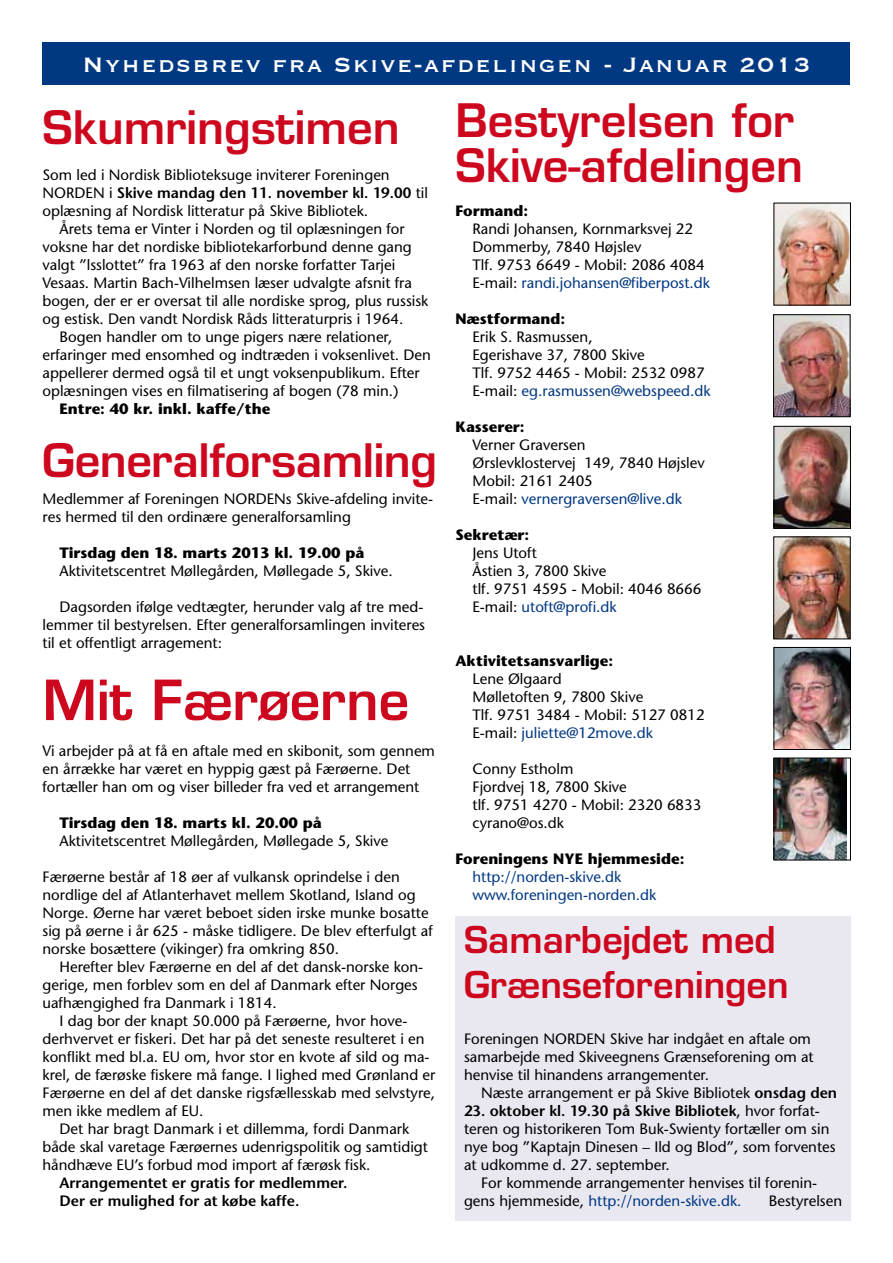
<style>
.page{position:relative;width:893px;height:1263px;background:#fff}
.page>*{position:absolute;margin:0;border:0;box-sizing:border-box;transform-origin:0 0}
.t1{font:600 54px "Eurostile";color:#cd071e}
.t2{font:600 45px/45px "Eurostile";color:#cd071e}
.t3{font:600 36px/45px "Eurostile";color:#cd071e}
.t4{font:27px "Copperplate";letter-spacing:.06em;color:#fff}
.t5{font:15px/18px "Stone Sans";color:#000}
.t6{font:700 15px "Stone Sans";color:#000}
.t7{font:600 15px/18px "Stone Sans";color:#000}
.t8{font:15px/18px "Stone Sans";color:#003882}
.s1{font-weight:400}
.s2{color:#003882}
.s3{font-weight:600}
</style>
<div class="page">
<div style="left:455px;top:916px;width:396px;height:304px;background:#e9e8f1"></div>
<div style="left:43px;top:43px;width:807px;height:42px;background:#003882"></div>
<img style="left:776px;top:205px;width:73px;height:98px">
<img style="left:775px;top:316px;width:73px;height:99px">
<div style="left:773px;top:314px;width:77px;height:103px;border:1px solid #000"></div>
<img style="left:776px;top:428px;width:73px;height:98px">
<div style="left:774px;top:426px;width:77px;height:102px;border:1px solid #000"></div>
<img style="left:775px;top:539px;width:73px;height:98px">
<div style="left:773px;top:537px;width:77px;height:102px;border:1px solid #000"></div>
<img style="left:776px;top:649px;width:73px;height:99px">
<div style="left:774px;top:647px;width:77px;height:103px;border:1px solid #000"></div>
<img style="left:776px;top:760px;width:70px;height:98px">
<div style="left:774px;top:758px;width:77px;height:102px;border:1px solid #000"></div>
<h3 class="t4" style="left:83px;top:47px;width:729px">Nyhedsbrev fra Skive-afdelingen - Januar 2013</h3>
<h2 class="t2" style="left:43px;top:105px;width:359px">Skumringstimen</h2>
<p class="t5" style="left:43px;top:166px;width:349px">Som led i Nordisk Biblioteksuge inviterer Foreningen</p>
<p class="t7" style="left:43px;top:184px;width:387px"><span class="s1">NORDEN i</span> Skive mandag den 11. november kl. 19.00 <span class="s1">til</span></p>
<p class="t5" style="left:43px;top:202px;width:327px">oplæsning af Nordisk litteratur på Skive Bibliotek.</p>
<p class="t5" style="left:60px;top:220px;width:347px">Årets tema er Vinter i Norden og til oplæsningen for</p>
<p class="t5" style="left:43px;top:238px;width:371px">voksne har det nordiske bibliotekarforbund denne gang</p>
<p class="t5" style="left:43px;top:256px;width:354px">valgt ”lsslottet” fra 1963 af den norske forfatter Tarjei</p>
<p class="t5" style="left:43px;top:274px;width:371px">Vesaas. Martin Bach-Vilhelmsen læser udvalgte afsnit fra</p>
<p class="t5" style="left:43px;top:292px;width:387px">bogen, der er er oversat til alle nordiske sprog, plus russisk</p>
<p class="t5" style="left:43px;top:310px;width:362px">og estisk. Den vandt Nordisk Råds litteraturpris i 1964.</p>
<p class="t5" style="left:60px;top:328px;width:334px">Bogen handler om to unge pigers nære relationer,</p>
<p class="t5" style="left:43px;top:346px;width:390px">erfaringer med ensomhed og indtræden i voksenlivet. Den</p>
<p class="t5" style="left:43px;top:364px;width:379px">appellerer dermed også til et ungt voksenpublikum. Efter</p>
<p class="t5" style="left:43px;top:382px;width:357px">oplæsningen vises en filmatisering af bogen (78 min.)</p>
<p class="t6" style="left:60px;top:400px;width:212px">Entre: 40 kr. inkl. kaffe/the</p>
<h2 class="t2" style="left:43px;top:438px;width:396px">Generalforsamling</h2>
<p class="t5" style="left:43px;top:490px;width:392px">Medlemmer af Foreningen NORDENs Skive-afdeling invite&shy;res hermed til den ordinære generalforsamling</p>
<p class="t6" style="left:60px;top:544px;width:306px">Tirsdag den 18. marts 2013 kl. 19.00 på</p>
<p class="t5" style="left:60px;top:562px;width:335px">Aktivitetscentret Møllegården, Møllegade 5, Skive.</p>
<p class="t5" style="left:43px;top:598px;width:384px;text-align:justify;text-indent:17px">Dagsorden ifølge vedtægter, herunder valg af tre med&shy;lemmer til bestyrelsen. Efter generalforsamlingen inviteres til et offentligt arragement:</p>
<h1 class="t1" style="left:43px;top:666px;width:368px">Mit Færøerne</h1>
<p class="t5" style="left:43px;top:742px;width:394px">Vi arbejder på at få en aftale med en skibonit, som gennem en årrække har været en hyppig gæst på Færøerne. Det fortæller han om og viser billeder fra ved et arrangement</p>
<p class="t6" style="left:60px;top:814px;width:264px">Tirsdag den 18. marts kl. 20.00 på</p>
<p class="t5" style="left:60px;top:832px;width:330px">Aktivitetscentret Møllegården, Møllegade 5, Skive</p>
<p class="t5" style="left:43px;top:868px;width:392px">Færøerne består af 18 øer af vulkansk oprindelse i den nordlige del af Atlanterhavet mellem Skotland, Island og Norge. Øerne har været beboet siden irske munke bosatte sig på øerne i år 625 - måske tidligere. De blev efterfulgt af norske bosættere (vikinger) fra omkring 850.</p>
<p class="t5" style="left:43px;top:958px;width:382px;text-indent:17px">Herefter blev Færøerne en del af det dansk-norske kon&shy;gerige, men forblev som en del af Danmark efter Norges uafhængighed fra Danmark i 1814.</p>
<p class="t5" style="left:60px;top:1012px;width:349px">I dag bor der knapt 50.000 på Færøerne, hvor hove-</p>
<p class="t5" style="left:43px;top:1030px;width:384px">derhvervet er fiskeri. Det har på det seneste resulteret i en</p>
<p class="t5" style="left:43px;top:1048px;width:389px">konflikt med bl.a. EU om, hvor stor en kvote af sild og ma-</p>
<p class="t5" style="left:43px;top:1066px;width:394px">krel, de færøske fiskere må fange. I lighed med Grønland er</p>
<p class="t5" style="left:43px;top:1084px;width:394px">Færøerne en del af det danske rigsfællesskab med selvstyre,</p>
<p class="t5" style="left:43px;top:1102px;width:163px">men ikke medlem af EU.</p>
<p class="t5" style="left:60px;top:1120px;width:351px">Det har bragt Danmark i et dillemma, fordi Danmark</p>
<p class="t5" style="left:43px;top:1138px;width:387px">både skal varetage Færøernes udenrigspolitik og samtidigt</p>
<p class="t5" style="left:43px;top:1156px;width:330px">håndhæve EU’s forbud mod import af færøsk fisk.</p>
<p class="t7" style="left:60px;top:1174px;width:289px">Arrangementet er gratis for medlemmer.<br>Der er mulighed for at købe kaffe.</p>
<h2 class="t2" style="left:455px;top:97px;width:349px">Bestyrelsen for<br>Skive-afdelingen</h2>
<p class="t6" style="left:455px;top:202px;width:74px">Formand:</p>
<p class="t5" style="left:472px;top:220px;width:239px">Randi Johansen, Kornmarksvej 22<br>Dommerby, 7840 Højslev<br>Tlf. 9753 6649 - Mobil: 2086 4084<br>E-mail: <span class="s2">randi.johansen@fiberpost.dk</span></p>
<p class="t6" style="left:455px;top:310px;width:111px">Næstformand:</p>
<p class="t5" style="left:472px;top:328px;width:239px">Erik S. Rasmussen,<br>Egerishave 37, 7800 Skive<br>Tlf. 9752 4465 - Mobil: 2532 0987<br>E-mail: <span class="s2">eg.rasmussen@webspeed.dk</span></p>
<p class="t6" style="left:455px;top:418px;width:71px">Kasserer:</p>
<p class="t5" style="left:472px;top:436px;width:234px">Verner Graversen<br>Ørslevklostervej 149, 7840 Højslev<br>Mobil: 2161 2405<br>E-mail: <span class="s2">vernergraversen@live.dk</span></p>
<p class="t6" style="left:455px;top:526px;width:75px">Sekretær:</p>
<p class="t5" style="left:472px;top:544px;width:230px">Jens Utoft<br>Åstien 3, 7800 Skive<br>tlf. 9751 4595 - Mobil: 4046 8666<br>E-mail: <span class="s2">utoft@profi.dk</span></p>
<p class="t6" style="left:455px;top:652px;width:159px">Aktivitetsansvarlige:</p>
<p class="t5" style="left:472px;top:670px;width:234px">Lene Ølgaard<br>Mølletoften 9, 7800 Skive<br>Tlf. 9751 3484 - Mobil: 5127 0812<br>E-mail: <span class="s2">juliette@12move.dk</span></p>
<p class="t5" style="left:472px;top:760px;width:230px">Conny Estholm<br>Fjordvej 18, 7800 Skive<br>tlf. 9751 4270 - Mobil: 2320 6833 cyrano@os.dk</p>
<p class="t6" style="left:455px;top:850px;width:230px">Foreningens NYE hjemmeside:</p>
<p class="t8" style="left:472px;top:868px;width:185px">http://norden-skive.dk www.foreningen-norden.dk</p>
<h3 class="t3" style="left:464px;top:917px;width:326px">Samarbejdet med<br>Grænseforeningen</h3>
<p class="t5" style="left:464px;top:1030px;width:351px">Foreningen NORDEN Skive har indgået en aftale om samarbejde med Skiveegnens Grænseforening om at henvise til hinandens arrangementer.</p>
<p class="t5" style="left:481px;top:1084px;width:358px">Næste arrangement er på Skive Bibliotek <span class="s3">onsdag den</span></p>
<p class="t5" style="left:464px;top:1102px;width:373px"><span class="s3">23. oktober kl. 19.30 på Skive Bibliotek</span>, hvor forfat&shy;teren og historikeren Tom Buk-Swienty fortæller om sin nye bog ”Kaptajn Dinesen – Ild og Blod”, som forventes at udkomme d. 27. september.</p>
<p class="t5" style="left:464px;top:1174px;width:355px;text-indent:17px">For kommende arrangementer henvises til forenin&shy;gens hjemmeside, <span class="s2">http://norden-skive.dk.</span></p>
<p class="t5" style="left:769px;top:1192px;width:75px">Bestyrelsen</p>
</div>
